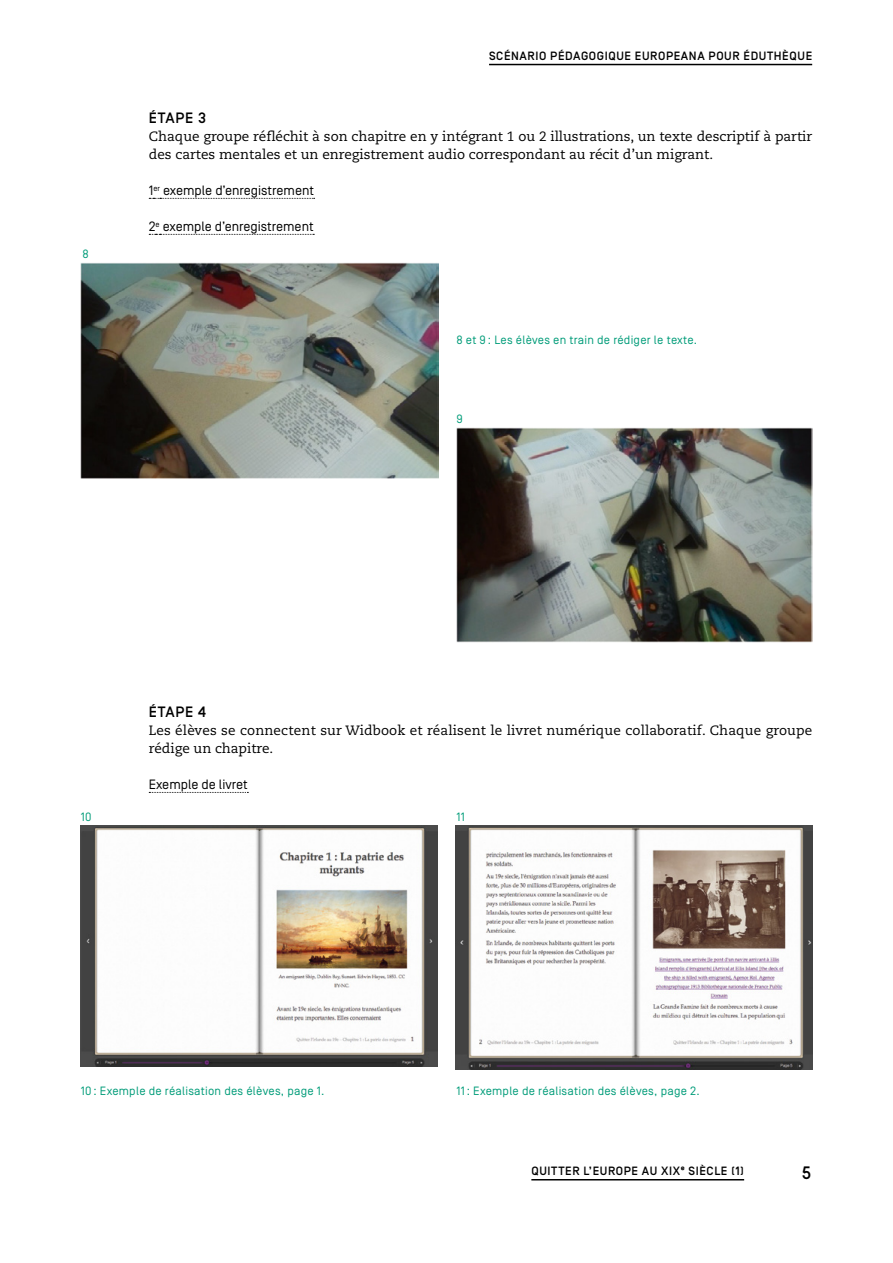
<style>
.page{position:relative;width:893px;height:1263px;background:#fff}
.page>*{position:absolute;margin:0;border:0;box-sizing:border-box;transform-origin:0 0}
.t1{font:500 18px "Simplon BP Mono";color:#000}
.Titre_3{font:500 15px "Simplon BP";letter-spacing:.05em;color:#000}
.Texte_courant_sans_e{font:13.5px/18px "Caecilia LT Std";color:#000}
.Texte_courant{font:13.5px "Simplon BP Regular";color:#000}
.Legende{font:12px "Simplon BP Regular";letter-spacing:.02em;color:#009c79}
.Titre_courant{font:500 12px "Simplon BP";letter-spacing:.05em;color:#000}
</style>
<div class="page">
<hr style="left:531px;top:1179px;width:213px;height:1px;background:#000">
<hr style="left:489px;top:64px;width:323px;height:1px;background:#000">
<svg style="left:149px;top:198px;width:166px;height:1px"></svg>
<svg style="left:149px;top:234px;width:165px;height:1px"></svg>
<svg style="left:149px;top:792px;width:99px;height:1px"></svg>
<img style="left:81px;top:262px;width:358px;height:217px">
<img style="left:456px;top:427px;width:356px;height:215px">
<img style="left:81px;top:825px;width:356px;height:241px">
<img style="left:456px;top:826px;width:356px;height:244px">
<p class="Titre_courant" style="left:489px;top:49px;width:325px">SCÉNARIO PÉDAGOGIQUE EUROPEANA POUR ÉDUTHÈQUE</p>
<p class="Legende" style="left:83px;top:247px;width:8px">8</p>
<p class="Titre_3" style="left:149px;top:110px;width:59px">ÉTAPE 3</p>
<p class="Texte_courant_sans_e" style="left:149px;top:128px;width:665px">Chaque groupe réfléchit à son chapitre en y intégrant 1 ou 2 illustrations, un texte descriptif à partir des cartes mentales et un enregistrement audio correspondant au récit d’un migrant.</p>
<p class="Texte_courant" style="left:149px;top:183px;width:167px">1<sup>er</sup> exemple d’enregistrement</p>
<p class="Texte_courant" style="left:149px;top:219px;width:166px">2<sup>e</sup> exemple d’enregistrement</p>
<p class="Legende" style="left:456px;top:333px;width:242px">8 et 9 : Les élèves en train de rédiger le texte.</p>
<p class="Legende" style="left:456px;top:412px;width:8px">9</p>
<p class="Titre_3" style="left:149px;top:704px;width:59px">ÉTAPE 4</p>
<p class="Texte_courant_sans_e" style="left:149px;top:722px;width:665px">Les élèves se connectent sur Widbook et réalisent le livret numérique collaboratif. Chaque groupe rédige un chapitre.</p>
<p class="Texte_courant" style="left:149px;top:777px;width:100px">Exemple de livret</p>
<p class="Legende" style="left:81px;top:809px;width:12px">10</p>
<p class="Legende" style="left:456px;top:810px;width:10px">11</p>
<p class="Legende" style="left:81px;top:1084px;width:245px">10 : Exemple de réalisation des élèves, page 1.</p>
<p class="Legende" style="left:456px;top:1084px;width:245px">11: Exemple de réalisation des élèves, page 2.</p>
<p class="Titre_courant" style="left:531px;top:1164px;width:214px">QUITTER L’EUROPE AU XIXe SIÈCLE (1)</p>
<h1 class="t1" style="left:801px;top:1161px;width:12px">5</h1>
</div>
